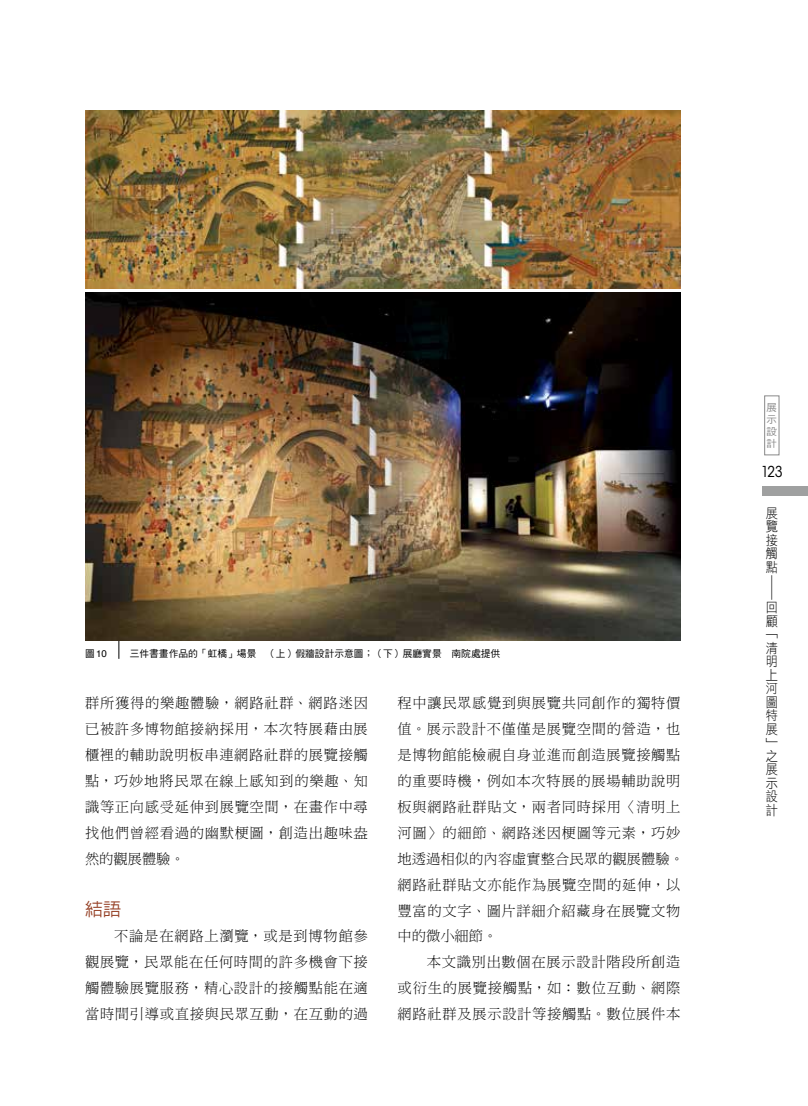
<style>
.page{position:relative;width:808px;height:1106px;background:#fff}
.page>*{position:absolute;margin:0;border:0;box-sizing:border-box;transform-origin:0 0}
.t1{font:500 18px "AR Hei B5";color:#954025}
.t2{font:condensed 15px "ITC Avant Garde Std";color:#000}
.t3{font:14.25px/26px "DF Ming Std W3";letter-spacing:.05em;color:#000;text-align:justify}
.t4{font:13.5px/13.5px "DF Hei Std W3";color:#000;text-align:justify;scale:.9 1}
.t5{font:12.15px "DF Hei Std W3";color:#000;scale:2.22 1}
.t6{font:10.05px/12px "DF Hei Std W5";color:#898989;text-align:justify;scale:1.05 1}
.t7{font:9.75px "DF Hei Std W5";color:#000}
.t8{font:9.75px "Helvetica";color:#000}
.s1{font-family:"DF Hei Std W5"}
</style>
<div class="page">
<div style="left:762px;top:487px;width:46px;height:9px;background:#9fa0a0"></div>
<div style="left:764px;top:395px;width:15px;height:60px;border:1px solid #898989"></div>
<hr style="left:119px;top:562px;width:1px;height:97px;background:#000">
<img style="left:85px;top:292px;width:595px;height:348px">
<img style="left:85px;top:110px;width:595px;height:179px">
<p class="t8" style="left:85px;top:646px;width:23px"><span class="s1">圖</span>10</p>
<p class="t7" style="left:130px;top:648px;width:372px">三件書畫作品的「虹橋」場景　（上）假牆設計示意圖；（下）展廳實景　南院處提供</p>
<p class="t3" style="left:85px;top:689px;width:284px">群所獲得的樂趣體驗，網路社群、網路迷因已被許多博物館接納採用，本次特展藉由展櫃裡的輔助說明板串連網路社群的展覽接觸點，巧妙地將民眾在線上感知到的樂趣、知識等正向感受延伸到展覽空間，在畫作中尋找他們曾經看過的幽默梗圖，創造出趣味盎然的觀展體驗。</p>
<p class="t1" style="left:85px;top:900px;width:37px">結語</p>
<p class="t3" style="left:85px;top:923px;width:284px">　　不論是在網路上瀏覽，或是到博物館參觀展覽，民眾能在任何時間的許多機會下接觸體驗展覽服務，精心設計的接觸點能在適當時間引導或直接與民眾互動，在互動的過</p>
<p class="t3" style="left:398px;top:689px;width:288px;text-align:left">程中讓民眾感覺到與展覽共同創作的獨特價值。展示設計不僅僅是展覽空間的營造，也是博物館能檢視自身並進而創造展覽接觸點的重要時機，例如本次特展的展場輔助說明板與網路社群貼文，兩者同時採用〈清明上河圖〉的細節、網路迷因梗圖等元素，巧妙地透過相似的內容虛實整合民眾的觀展體驗。網路社群貼文亦能作為展覽空間的延伸，以豐富的文字、圖片詳細介紹藏身在展覽文物中的微小細節。<br>　　本文識別出數個在展示設計階段所創造或衍生的展覽接觸點，如：數位互動、網際網路社群及展示設計等接觸點。數位展件本</p>
<p class="t6" style="left:766px;top:401px;width:11px">展示設計</p>
<p class="t2" style="left:761px;top:463px;width:23px">123</p>
<p class="t4" style="left:766px;top:506px;width:14px">展覽接觸點</p>
<p class="t5" style="left:778px;top:573px;width:14px;rotate:90deg">—</p>
<p class="t4" style="left:766px;top:600px;width:15px">回顧﹁清明上河圖特展﹂之展示設計</p>
</div>
